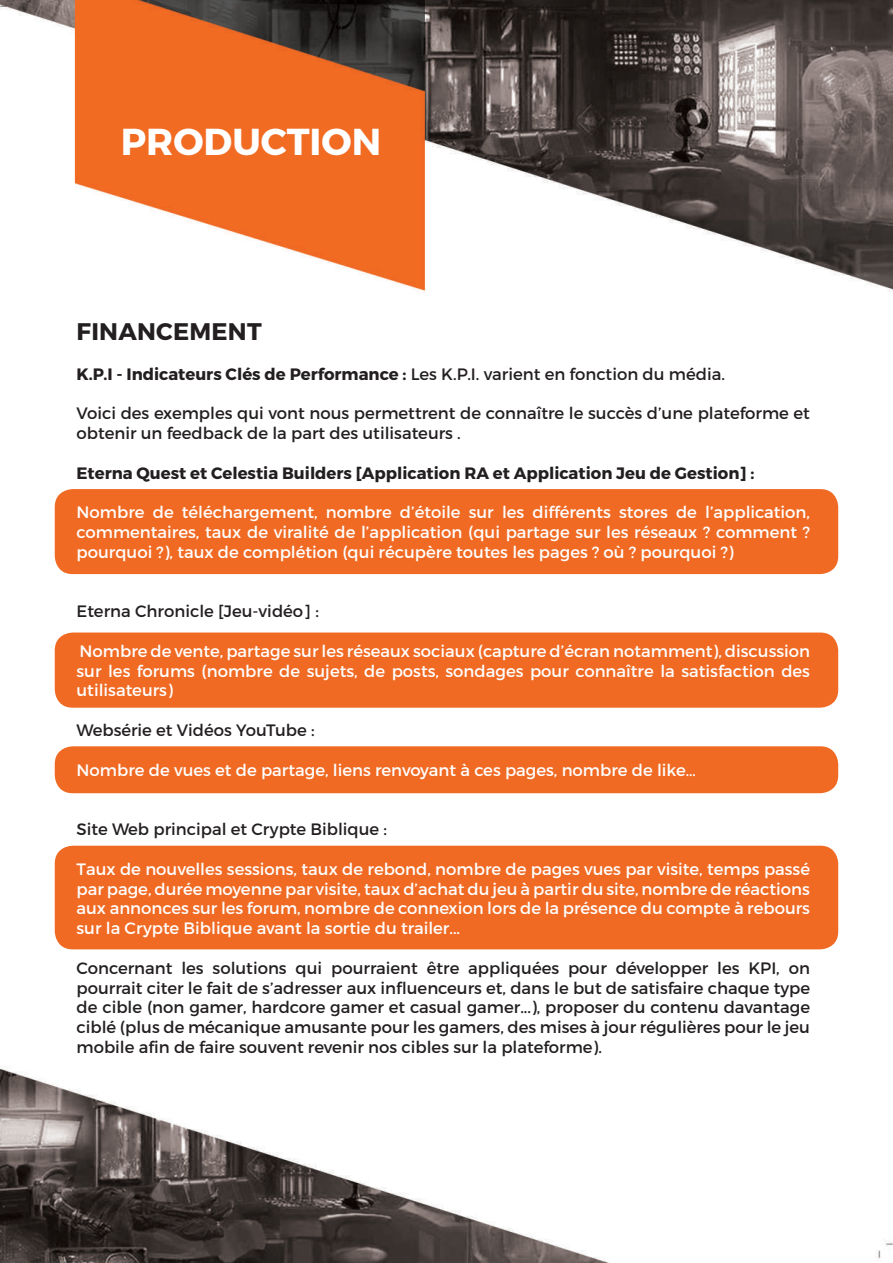
<style>
.page{position:relative;width:893px;height:1263px;background:#fff}
.page>*{position:absolute;margin:0;border:0;box-sizing:border-box;transform-origin:0 0}
.t1{font:700 37.5px "Montserrat";color:#fff}
.t2{font:700 24px "Montserrat";letter-spacing:.01em;color:#231f20}
.t3{font:16.5px/19.8px "Montserrat";color:#fff;text-align:justify}
.t4{font:16.5px/19.8px "Montserrat";color:#231f20}
.t5{font:700 16.5px "Montserrat";color:#231f20}
.s1{font-weight:400}
</style>
<div class="page">
<img style="left:0;top:0;width:893px;height:1263px">
<div style="left:55px;top:489px;width:783px;height:85px;background:#f06a23;border-radius:18px"></div>
<div style="left:55px;top:632px;width:783px;height:76px;background:#f06a23;border-radius:18px"></div>
<div style="left:55px;top:746px;width:783px;height:47px;background:#f06a23;border-radius:18px"></div>
<div style="left:55px;top:846px;width:783px;height:103px;background:#f06a23;border-radius:18px"></div>
<h1 class="t1" style="left:121px;top:119px;width:262px">PRODUCTION</h1>
<h2 class="t2" style="left:77px;top:317px;width:187px">FINANCEMENT</h2>
<p class="t5" style="left:77px;top:364px;width:650px">K.P.I - Indicateurs Clés de Performance : <span class="s1">Les K.P.I. varient en fonction du média.</span></p>
<p class="t4" style="left:77px;top:403px;width:735px">Voici des exemples qui vont nous permettrent de connaître le succès d’une plateforme et obtenir un feedback de la part des utilisateurs .</p>
<p class="t5" style="left:77px;top:463px;width:679px">Eterna Quest et Celestia Builders [Application RA et Application Jeu de Gestion] :</p>
<p class="t3" style="left:77px;top:502px;width:735px">Nombre de téléchargement, nombre d’étoile sur les différents stores de l’application, commentaires, taux de viralité de l’application (qui partage sur les réseaux ? comment ? pourquoi ?), taux de complétion (qui récupère toutes les pages ? où ? pourquoi ?)</p>
<p class="t4" style="left:77px;top:601px;width:244px">Eterna Chronicle [Jeu-vidéo] :</p>
<p class="t3" style="left:77px;top:641px;width:735px">Nombre de vente, partage sur les réseaux sociaux (capture d’écran notamment), discussion sur les forums (nombre de sujets, de posts, sondages pour connaître la satisfaction des utilisateurs)</p>
<p class="t4" style="left:77px;top:720px;width:240px">Websérie et Vidéos YouTube :</p>
<p class="t3" style="left:77px;top:760px;width:621px">Nombre de vues et de partage, liens renvoyant à ces pages, nombre de like…</p>
<p class="t4" style="left:77px;top:819px;width:312px">Site Web principal et Crypte Biblique :</p>
<p class="t3" style="left:77px;top:859px;width:735px">Taux de nouvelles sessions, taux de rebond, nombre de pages vues par visite, temps passé par page, durée moyenne par visite, taux d’achat du jeu à partir du site, nombre de réactions aux annonces sur les forum, nombre de connexion lors de la présence du compte à rebours sur la Crypte Biblique avant la sortie du trailer...</p>
<p class="t4" style="left:77px;top:958px;width:735px;text-align:justify">Concernant les solutions qui pourraient être appliquées pour développer les KPI, on pourrait citer le fait de s’adresser aux influenceurs et, dans le but de satisfaire chaque type de cible (non gamer, hardcore gamer et casual gamer...), proposer du contenu davantage ciblé (plus de mécanique amusante pour les gamers, des mises à jour régulières pour le jeu mobile afin de faire souvent revenir nos cibles sur la plateforme).</p>
</div>
